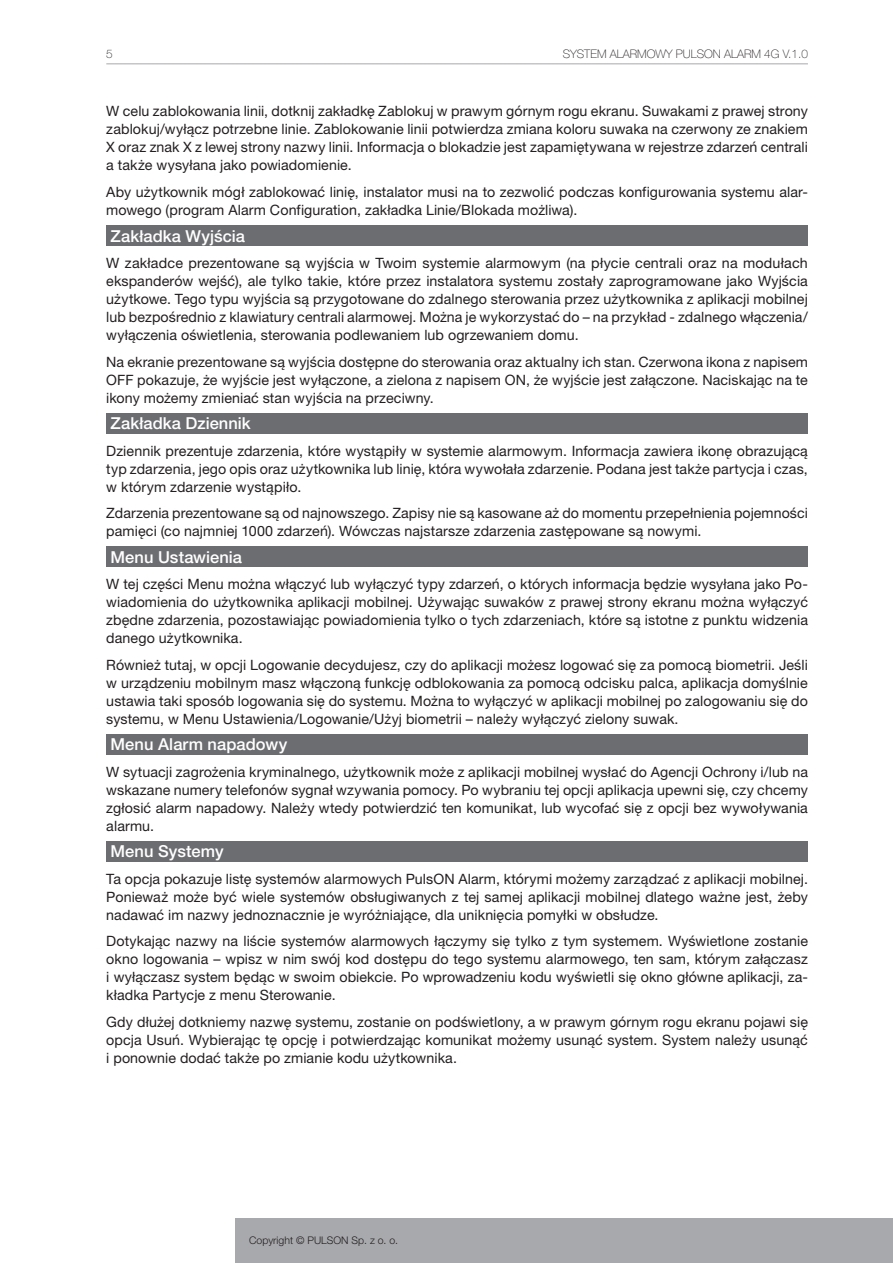
<style>
.page{position:relative;width:893px;height:1263px;background:#fff}
.page>*{position:absolute;margin:0;border:0;box-sizing:border-box;transform-origin:0 0}
.Pogrubienia{font:500 16.5px "Helvetica Neue LT Pro";letter-spacing:.005em;color:#fff}
.t1{font:14.25px/18px "Helvetica Neue LT Pro";letter-spacing:.005em;color:#231f20;text-align:justify}
.t2{font:100 11.85px "Helvetica Neue LT Pro";color:#231f20}
.t3{font:300 10.5px "Helvetica Neue LT Pro";color:#231f20}
</style>
<div class="page">
<div style="left:235px;top:1218px;width:658px;height:45px;background:#a8a9ad"></div>
<hr style="left:106px;top:63px;width:702px;height:1px;background:#a8a9ad">
<div style="left:106px;top:225px;width:702px;height:21px;background:#6c6d70"></div>
<div style="left:106px;top:413px;width:702px;height:21px;background:#6c6d70"></div>
<div style="left:106px;top:546px;width:702px;height:21px;background:#6c6d70"></div>
<div style="left:106px;top:734px;width:702px;height:21px;background:#6c6d70"></div>
<div style="left:106px;top:841px;width:702px;height:21px;background:#6c6d70"></div>
<p class="t2" style="left:106px;top:47px;width:8px">5</p>
<p class="t2" style="left:563px;top:47px;width:247px">SYSTEM ALARMOWY PULSON ALARM 4G V.1.0</p>
<p class="t1" style="left:106px;top:102px;width:703px">W celu zablokowania linii, dotknij zakładkę Zablokuj w prawym górnym rogu ekranu. Suwakami z prawej strony zablokuj/wyłącz potrzebne linie. Zablokowanie linii potwierdza zmiana koloru suwaka na czerwony ze znakiem X oraz znak X z lewej strony nazwy linii. Informacja o blokadzie jest zapamiętywana w rejestrze zdarzeń centrali a także wysyłana jako powiadomienie.</p>
<p class="t1" style="left:106px;top:183px;width:703px">Aby użytkownik mógł zablokować linię, instalator musi na to zezwolić podczas konfigurowania systemu alar&shy;mowego (program Alarm Configuration, zakładka Linie/Blokada możliwa).</p>
<p class="Pogrubienia" style="left:111px;top:226px;width:136px">Zakładka Wyjścia</p>
<p class="t1" style="left:106px;top:254px;width:703px">W zakładce prezentowane są wyjścia w Twoim systemie alarmowym (na płycie centrali oraz na modułach ekspanderów wejść), ale tylko takie, które przez instalatora systemu zostały zaprogramowane jako Wyjścia użytkowe. Tego typu wyjścia są przygotowane do zdalnego sterowania przez użytkownika z aplikacji mobilnej lub bezpośrednio z klawiatury centrali alarmowej. Można je wykorzystać do – na przykład - zdalnego włączenia/ wyłączenia oświetlenia, sterowania podlewaniem lub ogrzewaniem domu.</p>
<p class="t1" style="left:106px;top:352px;width:703px">Na ekranie prezentowane są wyjścia dostępne do sterowania oraz aktualny ich stan. Czerwona ikona z napisem OFF pokazuje, że wyjście jest wyłączone, a zielona z napisem ON, że wyjście jest załączone. Naciskając na te ikony możemy zmieniać stan wyjścia na przeciwny.</p>
<p class="Pogrubienia" style="left:111px;top:413px;width:142px">Zakładka Dziennik</p>
<p class="t1" style="left:106px;top:441px;width:703px">Dziennik prezentuje zdarzenia, które wystąpiły w systemie alarmowym. Informacja zawiera ikonę obrazującą typ zdarzenia, jego opis oraz użytkownika lub linię, która wywołała zdarzenie. Podana jest także partycja i czas, w którym zdarzenie wystąpiło.</p>
<p class="t1" style="left:106px;top:504px;width:703px">Zdarzenia prezentowane są od najnowszego. Zapisy nie są kasowane aż do momentu przepełnienia pojemności pamięci (co najmniej 1000 zdarzeń). Wówczas najstarsze zdarzenia zastępowane są nowymi.</p>
<p class="Pogrubienia" style="left:111px;top:547px;width:133px">Menu Ustawienia</p>
<p class="t1" style="left:106px;top:575px;width:703px">W tej części Menu można włączyć lub wyłączyć typy zdarzeń, o których informacja będzie wysyłana jako Po&shy;wiadomienia do użytkownika aplikacji mobilnej. Używając suwaków z prawej strony ekranu można wyłączyć zbędne zdarzenia, pozostawiając powiadomienia tylko o tych zdarzeniach, które są istotne z punktu widzenia danego użytkownika.</p>
<p class="t1" style="left:106px;top:655px;width:703px">Również tutaj, w opcji Logowanie decydujesz, czy do aplikacji możesz logować się za pomocą biometrii. Jeśli w urządzeniu mobilnym masz włączoną funkcję odblokowania za pomocą odcisku palca, aplikacja domyślnie ustawia taki sposób logowania się do systemu. Można to wyłączyć w aplikacji mobilnej po zalogowaniu się do systemu, w Menu Ustawienia/Logowanie/Użyj biometrii – należy wyłączyć zielony suwak.</p>
<p class="Pogrubienia" style="left:111px;top:734px;width:178px">Menu Alarm napadowy</p>
<p class="t1" style="left:106px;top:762px;width:703px">W sytuacji zagrożenia kryminalnego, użytkownik może z aplikacji mobilnej wysłać do Agencji Ochrony i/lub na wskazane numery telefonów sygnał wzywania pomocy. Po wybraniu tej opcji aplikacja upewni się, czy chcemy zgłosić alarm napadowy. Należy wtedy potwierdzić ten komunikat, lub wycofać się z opcji bez wywoływania alarmu.</p>
<p class="Pogrubienia" style="left:111px;top:841px;width:115px">Menu Systemy</p>
<p class="t1" style="left:106px;top:869px;width:703px">Ta opcja pokazuje listę systemów alarmowych PulsON Alarm, którymi możemy zarządzać z aplikacji mobilnej.<br>Ponieważ może być wiele systemów obsługiwanych z tej samej aplikacji mobilnej dlatego ważne jest, żeby nadawać im nazwy jednoznacznie je wyróżniające, dla uniknięcia pomyłki w obsłudze.</p>
<p class="t1" style="left:106px;top:932px;width:703px">Dotykając nazwy na liście systemów alarmowych łączymy się tylko z tym systemem. Wyświetlone zostanie okno logowania – wpisz w nim swój kod dostępu do tego systemu alarmowego, ten sam, którym załączasz i wyłączasz system będąc w swoim obiekcie. Po wprowadzeniu kodu wyświetli się okno główne aplikacji, za&shy;kładka Partycje z menu Sterowanie.</p>
<p class="t1" style="left:106px;top:1012px;width:703px">Gdy dłużej dotkniemy nazwę systemu, zostanie on podświetlony, a w prawym górnym rogu ekranu pojawi się opcja Usuń. Wybierając tę opcję i potwierdzając komunikat możemy usunąć system. System należy usunąć i ponownie dodać także po zmianie kodu użytkownika.</p>
<p class="t3" style="left:249px;top:1234px;width:151px">Copyright © PULSON Sp. z o. o.</p>
</div>
